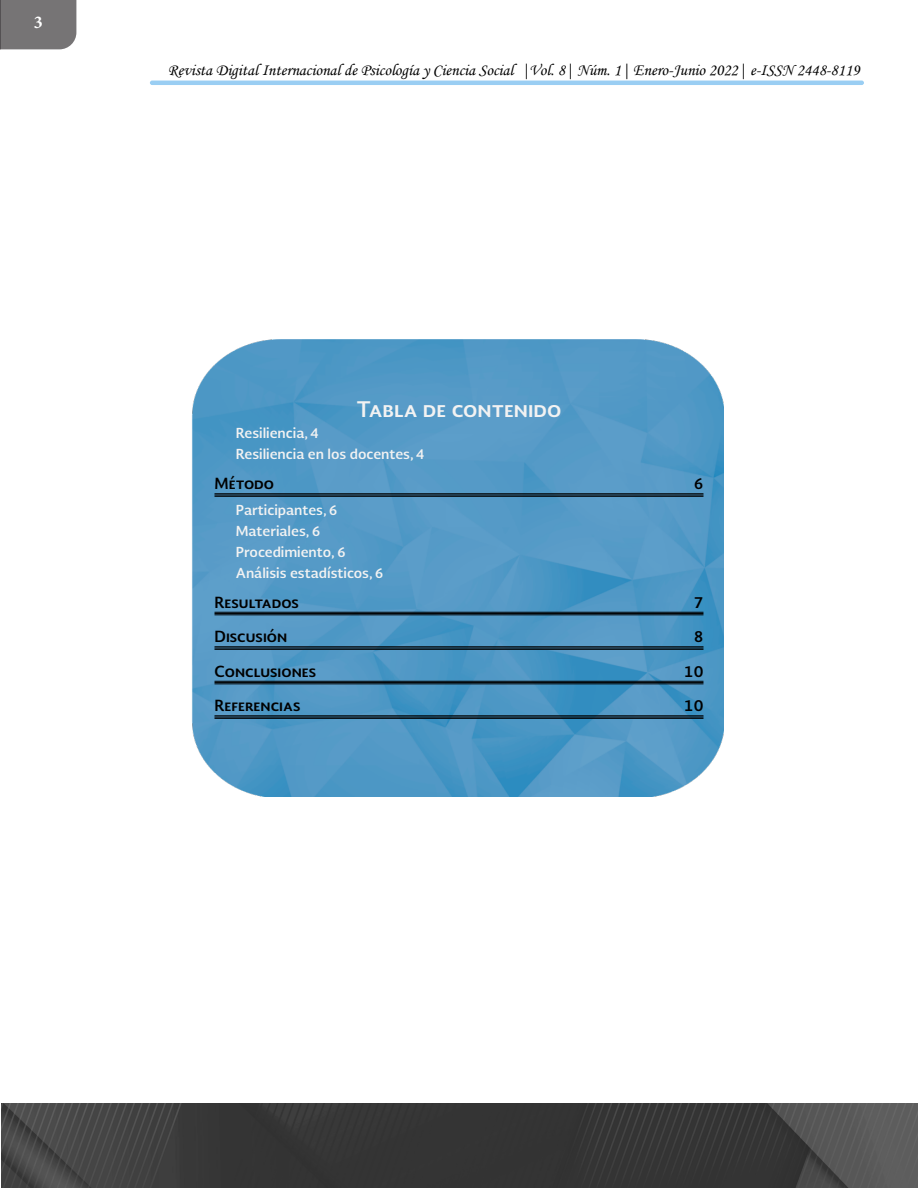
<style>
.page{position:relative;width:918px;height:1188px;background:#fff}
.page>*{position:absolute;margin:0;border:0;box-sizing:border-box;transform-origin:0 0}
.t1{font:700 21px "Soberana Sans";color:#f2f2f2}
.t2{font:700 18px "Minion Pro";color:#fff}
.t3{font:16.5px "Monotype Corsiva";color:#000}
.t4{font:700 15px "Soberana Sans";color:#000}
.t5{font:700 13.5px/21px "Soberana Sans";color:#f2f2f2}
</style>
<div class="page">
<hr style="left:150px;top:81px;width:714px;height:4px;background:#9acef3;border-radius:2px">
<img style="left:192px;top:339px;width:531px;height:458px">
<hr style="left:215px;top:493px;width:488px;height:1px;background:#000">
<hr style="left:215px;top:495px;width:488px;height:1px;background:#000">
<hr style="left:215px;top:496px;width:488px;height:1px;background:#000">
<hr style="left:215px;top:612px;width:488px;height:1px;background:#000">
<hr style="left:215px;top:613px;width:488px;height:1px;background:#000">
<hr style="left:215px;top:615px;width:488px;height:1px;background:#000">
<hr style="left:215px;top:647px;width:488px;height:1px;background:#000">
<hr style="left:215px;top:648px;width:488px;height:1px;background:#000">
<hr style="left:215px;top:649px;width:488px;height:1px;background:#000">
<hr style="left:215px;top:681px;width:488px;height:1px;background:#000">
<hr style="left:215px;top:682px;width:488px;height:1px;background:#000">
<hr style="left:215px;top:684px;width:488px;height:1px;background:#000">
<hr style="left:215px;top:716px;width:488px;height:1px;background:#000">
<hr style="left:215px;top:717px;width:488px;height:1px;background:#000">
<hr style="left:215px;top:718px;width:488px;height:1px;background:#000">
<img style="left:1px;top:1103px;width:917px;height:85px">
<div style="left:0;top:0;width:76px;height:49px;background:#767475"></div>
<h2 class="t2" style="left:34px;top:10px;width:10px">3</h2>
<p class="t3" style="left:168px;top:60px;width:693px">Revista Digital Internacional de Psicología y Ciencia Social |Vol. 8| Núm. 1| Enero-Junio 2022| e-ISSN 2448-8119</p>
<h1 class="t1" style="left:357px;top:395px;width:206px">Tabla de contenido</h1>
<p class="t5" style="left:236px;top:422px;width:190px">Resiliencia, 4<br>Resiliencia en los docentes, 4</p>
<p class="t4" style="left:215px;top:473px;width:61px">Método</p>
<p class="t4" style="left:694px;top:473px;width:11px">6</p>
<p class="t5" style="left:236px;top:499px;width:149px">Participantes, 6<br>Materiales, 6<br>Procedimiento, 6<br>Análisis estadísticos, 6</p>
<p class="t4" style="left:215px;top:592px;width:86px">Resultados</p>
<p class="t4" style="left:694px;top:592px;width:11px">7</p>
<p class="t4" style="left:215px;top:627px;width:74px">Discusión</p>
<p class="t4" style="left:694px;top:627px;width:11px">8</p>
<p class="t4" style="left:215px;top:661px;width:103px">Conclusiones</p>
<p class="t4" style="left:684px;top:661px;width:21px">10</p>
<p class="t4" style="left:215px;top:696px;width:88px">Referencias</p>
<p class="t4" style="left:684px;top:696px;width:21px">10</p>
</div>
